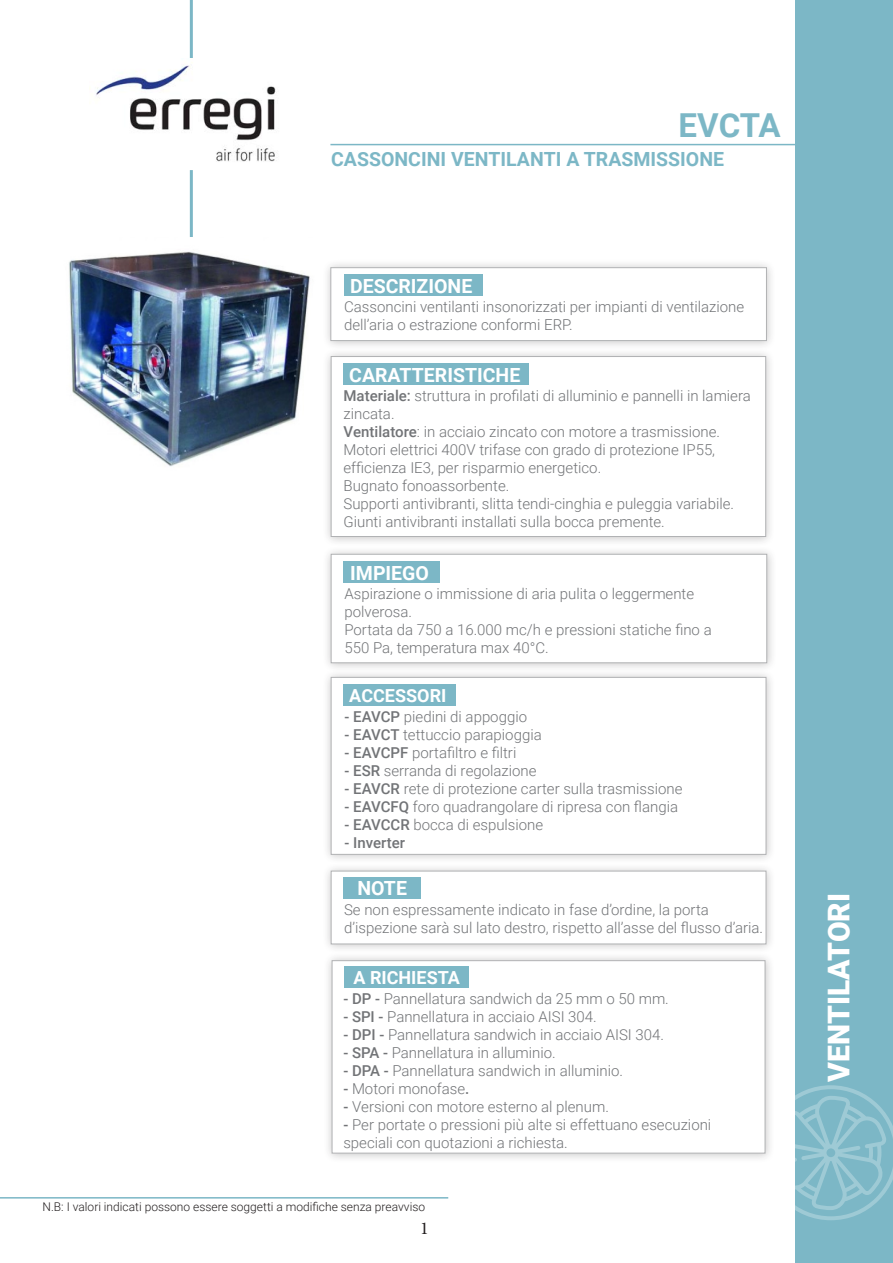
<style>
.page{position:relative;width:893px;height:1263px;background:#fff}
.page>*{position:absolute;margin:0;border:0;box-sizing:border-box;transform-origin:0 0}
.t1{font:700 33px "Roboto";letter-spacing:-.005em;color:#7cb7c6}
.t2{font:900 30px "Roboto";color:#fff}
.t3{font:700 19.5px "Roboto";color:#fff}
.t4{font:700 19.5px "Roboto";color:#7cb7c6}
.t5{font:700 18px "Roboto";color:#fff}
.t6{font:18px "Minion Pro";color:#231f20}
.t7{font:300 15px/18px "Roboto";color:#727477}
.t8{font:500 15px "Roboto";color:#727477}
.t9{font:300 12px "Roboto";color:#231f20}
.s1{font-weight:500}
</style>
<div class="page">
<div style="left:322px;top:259px;width:454px;height:92px;background:#231f20;opacity:.46"></div>
<div style="left:330px;top:267px;width:437px;height:74px;background:#fff"></div>
<div style="left:795px;top:0;width:98px;height:1263px;background:#7cb7c6"></div>
<hr style="left:330px;top:144px;width:483px;height:1px;background:#7cb7c6">
<hr style="left:190px;top:0;width:3px;height:58px;background:#7cb7c6">
<hr style="left:190px;top:170px;width:3px;height:70px;background:#7cb7c6">
<div style="left:344px;top:275px;width:139px;height:21px;background:#7cb7c6"></div>
<img style="left:89px;top:65px;width:187px;height:97px">
<img style="left:69px;top:237px;width:241px;height:230px">
<hr style="left:0;top:1197px;width:448px;height:1px;background:#7cb7c6">
<svg style="left:795px;top:1085px;width:98px;height:135px"></svg>
<div style="left:322px;top:348px;width:454px;height:199px;background:#231f20;opacity:.46"></div>
<div style="left:331px;top:356px;width:435px;height:181px;background:#fff"></div>
<div style="left:344px;top:363px;width:185px;height:22px;background:#7cb7c6"></div>
<div style="left:322px;top:545px;width:455px;height:128px;background:#231f20;opacity:.46"></div>
<div style="left:331px;top:554px;width:436px;height:109px;background:#fff"></div>
<div style="left:343px;top:561px;width:96px;height:22px;background:#7cb7c6"></div>
<div style="left:322px;top:668px;width:454px;height:196px;background:#231f20;opacity:.46"></div>
<div style="left:331px;top:677px;width:435px;height:178px;background:#fff"></div>
<div style="left:344px;top:684px;width:112px;height:21px;background:#7cb7c6"></div>
<div style="left:322px;top:862px;width:454px;height:92px;background:#231f20;opacity:.46"></div>
<div style="left:331px;top:871px;width:435px;height:73px;background:#fff"></div>
<div style="left:343px;top:877px;width:78px;height:22px;background:#7cb7c6"></div>
<div style="left:323px;top:952px;width:452px;height:211px;background:#231f20;opacity:.46"></div>
<div style="left:332px;top:960px;width:433px;height:193px;background:#fff"></div>
<div style="left:344px;top:966px;width:125px;height:22px;background:#7cb7c6"></div>
<p class="t1" style="left:679px;top:102px;width:103px">EVCTA</p>
<p class="t4" style="left:331px;top:145px;width:394px">CASSONCINI VENTILANTI A TRASMISSIONE</p>
<p class="t3" style="left:350px;top:273px;width:124px">DESCRIZIONE</p>
<p class="t7" style="left:344px;top:297px;width:402px">Cassoncini ventilanti insonorizzati per impianti di ventilazione dell’aria o estrazione conformi ERP.</p>
<p class="t3" style="left:349px;top:361px;width:172px">CARATTERISTICHE</p>
<p class="t7" style="left:343px;top:386px;width:409px"><span class="s1">Materiale:</span> struttura in profilati di alluminio e pannelli in lamiera zincata.</p>
<p class="t7" style="left:343px;top:422px;width:378px"><span class="s1">Ventilatore</span>: in acciaio zincato con motore a trasmissione.</p>
<p class="t7" style="left:343px;top:440px;width:373px">Motori elettrici 400V trifase con grado di protezione IP55,</p>
<p class="t7" style="left:343px;top:458px;width:259px">efficienza IE3, per risparmio energetico.</p>
<p class="t7" style="left:343px;top:476px;width:167px">Bugnato fonoassorbente.</p>
<p class="t7" style="left:343px;top:494px;width:392px">Supporti antivibranti, slitta tendi-cinghia e puleggia variabile.</p>
<p class="t7" style="left:343px;top:512px;width:323px">Giunti antivibranti installati sulla bocca premente.</p>
<p class="t3" style="left:350px;top:559px;width:80px">IMPIEGO</p>
<p class="t7" style="left:344px;top:584px;width:351px">Aspirazione o immissione di aria pulita o leggermente</p>
<p class="t7" style="left:344px;top:602px;width:69px">polverosa.</p>
<p class="t7" style="left:344px;top:620px;width:369px">Portata da 750 a 16.000 mc/h e pressioni statiche fino a</p>
<p class="t7" style="left:344px;top:638px;width:206px">550 Pa, temperatura max 40°C.</p>
<p class="t5" style="left:349px;top:683px;width:99px">ACCESSORI</p>
<p class="t7" style="left:345px;top:707px;width:184px"><span class="s1">- EAVCP</span> piedini di appoggio</p>
<p class="t7" style="left:345px;top:725px;width:199px"><span class="s1">- EAVCT</span> tettuccio parapioggia</p>
<p class="t7" style="left:345px;top:743px;width:173px"><span class="s1">- EAVCPF</span> portafiltro e filtri</p>
<p class="t7" style="left:345px;top:761px;width:194px"><span class="s1">- ESR</span> serranda di regolazione</p>
<p class="t7" style="left:345px;top:779px;width:339px"><span class="s1">- EAVCR</span> rete di protezione carter sulla trasmissione</p>
<p class="t7" style="left:345px;top:797px;width:335px"><span class="s1">- EAVCFQ</span> foro quadrangolare di ripresa con flangia</p>
<p class="t7" style="left:345px;top:815px;width:200px"><span class="s1">- EAVCCR</span> bocca di espulsione</p>
<p class="t8" style="left:345px;top:833px;width:62px">- Inverter</p>
<p class="t3" style="left:358px;top:874px;width:51px">NOTE</p>
<p class="t7" style="left:344px;top:900px;width:366px">Se non espressamente indicato in fase d’ordine, la porta</p>
<p class="t7" style="left:344px;top:918px;width:421px">d’ispezione sarà sul lato destro, rispetto all’asse del flusso d’aria.</p>
<p class="t5" style="left:353px;top:965px;width:108px">A RICHIESTA</p>
<p class="t7" style="left:343px;top:989px;width:327px"><span class="s1">- DP -</span> Pannellatura sandwich da 25 mm o 50 mm.</p>
<p class="t7" style="left:343px;top:1007px;width:255px"><span class="s1">- SPI -</span> Pannellatura in acciaio AISI 304.</p>
<p class="t7" style="left:343px;top:1025px;width:322px"><span class="s1">- DPI -</span> Pannellatura sandwich in acciaio AISI 304.</p>
<p class="t7" style="left:343px;top:1043px;width:214px"><span class="s1">- SPA -</span> Pannellatura in alluminio.</p>
<p class="t7" style="left:343px;top:1061px;width:281px"><span class="s1">- DPA -</span> Pannellatura sandwich in alluminio.</p>
<p class="t7" style="left:343px;top:1079px;width:128px"><span class="s1">-</span> Motori monofase<span class="s1">.</span></p>
<p class="t7" style="left:343px;top:1097px;width:267px"><span class="s1">-</span> Versioni con motore esterno al plenum.</p>
<p class="t7" style="left:343px;top:1115px;width:369px"><span class="s1">-</span> Per portate o pressioni più alte si effettuano esecuzioni</p>
<p class="t7" style="left:343px;top:1133px;width:226px">speciali con quotazioni a richiesta.</p>
<p class="t9" style="left:43px;top:1198px;width:384px">N.B: I valori indicati possono essere soggetti a modifiche senza preavviso</p>
<p class="t6" style="left:420px;top:1216px;width:10px">1</p>
<p class="t2" style="left:818px;top:1082px;width:190px;rotate:-90deg">VENTILATORI</p>
</div>
